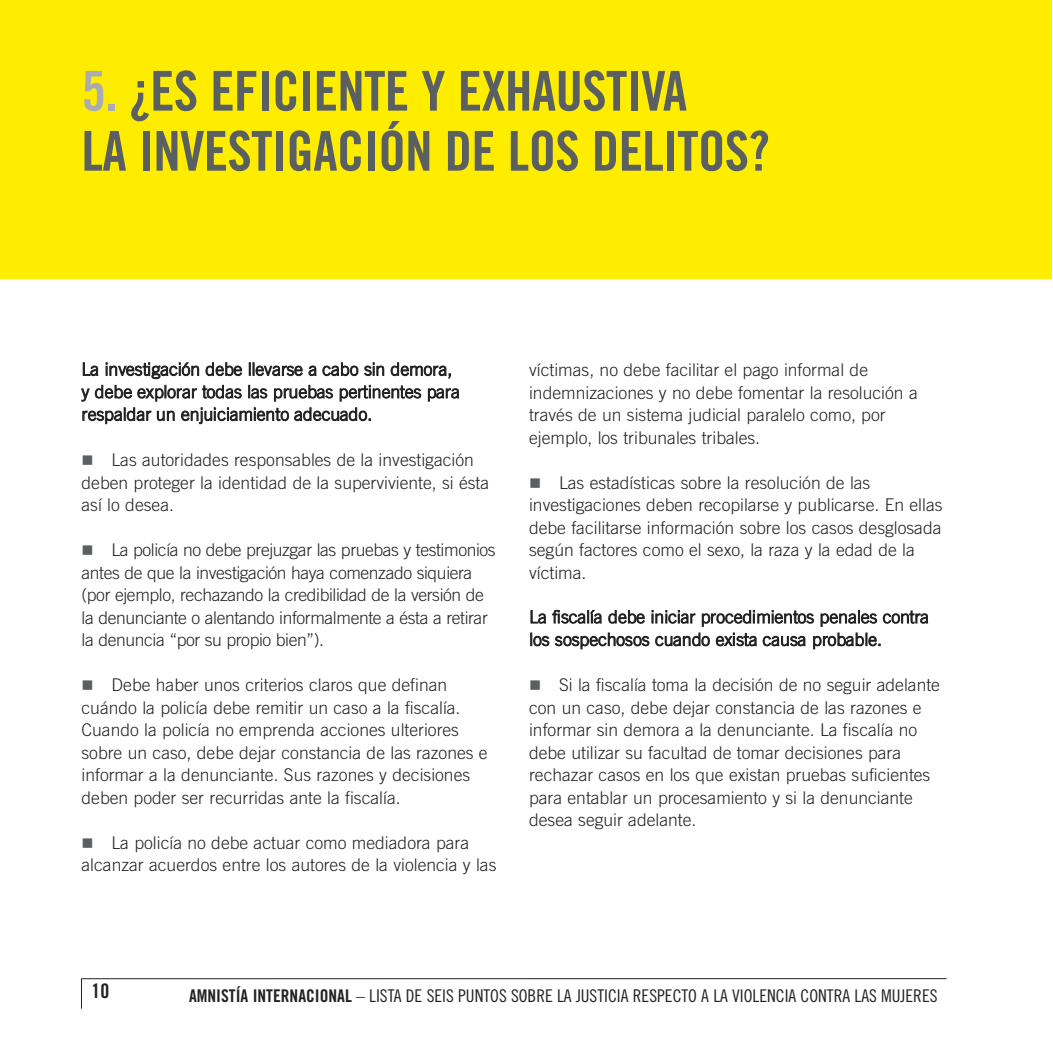
<style>
.page{position:relative;width:1053px;height:1053px;background:#fff}
.page>*{position:absolute;margin:0;border:0;box-sizing:border-box;transform-origin:0 0}
.t1{font:55px/60px "Amnesty Trade Gothic Bd Cn 20";letter-spacing:-.015em;color:#5a5f62}
.t2{font:20px "Amnesty Trade Gothic Bd Cn 20";color:#222221}
.t3{font:300 17.5px/22.5px "Amnesty Trade Gothic";color:#222221}
.t4{font:300 17.5px/22.5px "Amnesty Trade Gothic";letter-spacing:-.02em;color:#222221}
.t5{font:17.5px "Amnesty Trade Gothic Cn 18";color:#222221}
.s1{color:#a9adb0}
.s2{font-family:"Amnesty Trade Gothic Bd Cn 20"}
</style>
<div class="page">
<hr style="left:81px;top:978px;width:865px;height:1px;background:#222221">
<hr style="left:81px;top:978px;width:1px;height:30px;background:#222221">
<div style="left:0;top:0;width:1051px;height:279px;background:#ffed00"></div>
<h1 class="t1" style="left:81px;top:61px;width:689px"><span class="s1">5.</span> ¿ES EFICIENTE Y EXHAUSTIVA<br>LA INVESTIGACIÓN DE LOS DELITOS?</h1>
<p class="t3" style="left:82px;top:358px;width:380px">La investigación debe llevarse a cabo sin demora, y debe explorar todas las pruebas pertinentes para respaldar un enjuiciamiento adecuado.</p>
<p class="t3" style="left:81px;top:448px;width:409px;text-indent:30px">Las autoridades responsables de la investigación deben proteger la identidad de la superviviente, si ésta así lo desea.</p>
<p class="t4" style="left:81px;top:538px;width:415px;text-indent:30px">La policía no debe prejuzgar las pruebas y testimonios antes de que la investigación haya comenzado siquiera (por ejemplo, rechazando la credibilidad de la versión de la denunciante o alentando informalmente a ésta a retirar la denuncia “por su propio bien”).</p>
<p class="t3" style="left:81px;top:673px;width:407px;text-indent:30px">Debe haber unos criterios claros que definan cuándo la policía debe remitir un caso a la fiscalía.<br>Cuando la policía no emprenda acciones ulteriores sobre un caso, debe dejar constancia de las razones e informar a la denunciante. Sus razones y decisiones deben poder ser recurridas ante la fiscalía.</p>
<p class="t3" style="left:81px;top:831px;width:416px;text-align:center">La policía no debe actuar como mediadora para alcanzar acuerdos entre los autores de la violencia y las</p>
<p class="t3" style="left:529px;top:358px;width:390px">víctimas, no debe facilitar el pago informal de indemnizaciones y no debe fomentar la resolución a través de un sistema judicial paralelo como, por ejemplo, los tribunales tribales.</p>
<p class="t3" style="left:529px;top:471px;width:415px;text-indent:30px">Las estadísticas sobre la resolución de las investigaciones deben recopilarse y publicarse. En ellas debe facilitarse información sobre los casos desglosada según factores como el sexo, la raza y la edad de la víctima.</p>
<p class="t3" style="left:529px;top:605px;width:401px">La fiscalía debe iniciar procedimientos penales contra los sospechosos cuando exista causa probable.</p>
<p class="t3" style="left:529px;top:673px;width:412px;text-indent:30px">Si la fiscalía toma la decisión de no seguir adelante con un caso, debe dejar constancia de las razones e informar sin demora a la denunciante. La fiscalía no debe utilizar su facultad de tomar decisiones para rechazar casos en los que existan pruebas suficientes para entablar un procesamiento y si la denunciante desea seguir adelante.</p>
<p class="t2" style="left:91px;top:978px;width:19px">10</p>
<p class="t5" style="left:189px;top:985px;width:750px"><span class="s2">AMNISTÍA INTERNACIONAL</span> – LISTA DE SEIS PUNTOS SOBRE LA JUSTICIA RESPECTO A LA VIOLENCIA CONTRA LAS MUJERES</p>
</div>
